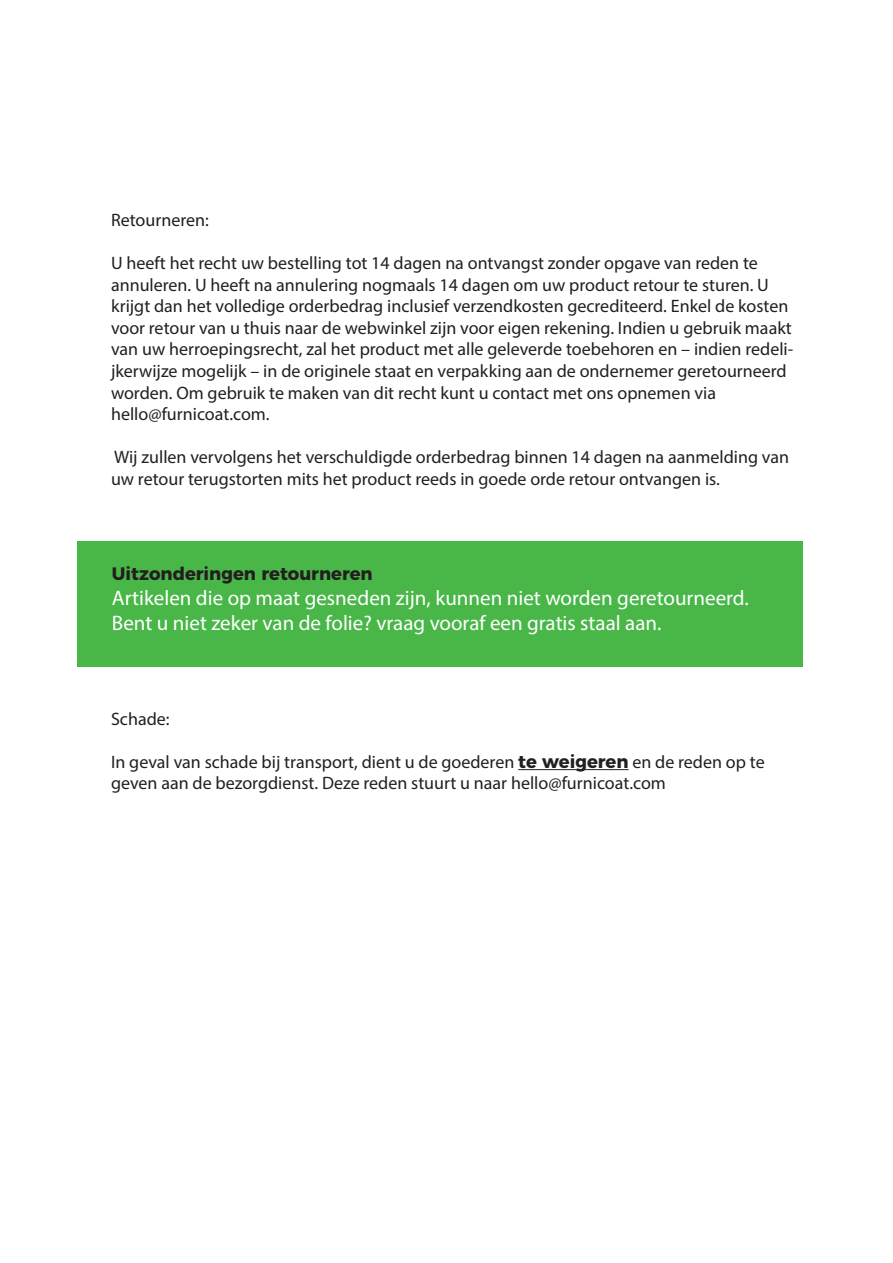
<style>
.page{position:relative;width:893px;height:1263px;background:#fff}
.page>*{position:absolute;margin:0;border:0;box-sizing:border-box;transform-origin:0 0}
.t1{font:21px/25.2px "Myriad Pro";color:#fff}
.t2{font:18px/21.6px "Myriad Pro";color:#231f20}
.t3{font:700 18px "Montserrat";color:#231f20}
.s1{font-family:"Montserrat";font-weight:700}
</style>
<div class="page">
<hr style="left:518px;top:769px;width:111px;height:1px;background:#231f20">
<div style="left:78px;top:541px;width:725px;height:126px;background:#49b748"></div>
<p class="t2" style="left:111px;top:209px;width:99px">Retourneren:</p>
<p class="t2" style="left:111px;top:252px;width:684px">U heeft het recht uw bestelling tot 14 dagen na ontvangst zonder opgave van reden te annuleren. U heeft na annulering nogmaals 14 dagen om uw product retour te sturen. U krijgt dan het volledige orderbedrag inclusief verzendkosten gecrediteerd. Enkel de kosten voor retour van u thuis naar de webwinkel zijn voor eigen rekening. Indien u gebruik maakt van uw herroepingsrecht, zal het product met alle geleverde toebehoren en – indien redeli&shy;jkerwijze mogelijk – in de originele staat en verpakking aan de ondernemer geretourneerd worden. Om gebruik te maken van dit recht kunt u contact met ons opnemen via hello@furnicoat.com.</p>
<p class="t2" style="left:111px;top:446px;width:680px">Wij zullen vervolgens het verschuldigde orderbedrag binnen 14 dagen na aanmelding van uw retour terugstorten mits het product reeds in goede orde retour ontvangen is.</p>
<p class="t3" style="left:112px;top:559px;width:262px">Uitzonderingen retourneren</p>
<p class="t1" style="left:112px;top:585px;width:638px">Artikelen die op maat gesneden zijn, kunnen niet worden geretourneerd.<br>Bent u niet zeker van de folie? vraag vooraf een gratis staal aan.</p>
<p class="t2" style="left:111px;top:707px;width:60px">Schade:</p>
<p class="t2" style="left:111px;top:751px;width:655px">In geval van schade bij transport, dient u de goederen <span class="s1">te weigeren</span> en de reden op te geven aan de bezorgdienst. Deze reden stuurt u naar hello@furnicoat.com</p>
</div>
